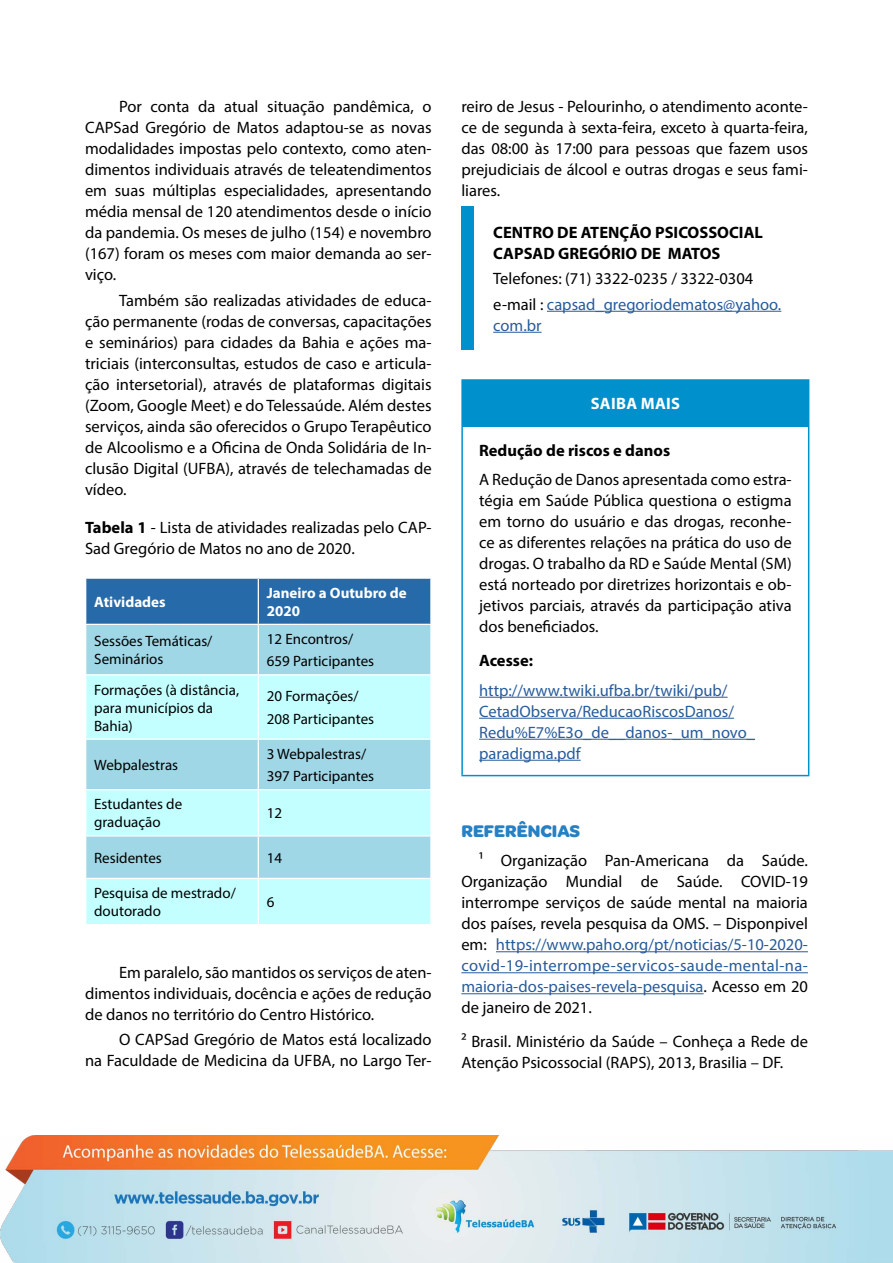
<style>
.page{position:relative;width:893px;height:1263px;background:#fff}
.page>*{position:absolute;margin:0;border:0;box-sizing:border-box;transform-origin:0 0}
.t1{font:700 18px "Omnes";color:#2581c4}
.t2{font:16.5px/21px "Myriad Pro";color:#000;text-align:justify}
.t3{font:16.5px/21px "Myriad Pro";color:#275b9b}
.t4{font:700 16.5px/21px "Myriad Pro";color:#000}
.t5{font:700 16.5px "Myriad Pro";letter-spacing:.02em;color:#fff}
.t6{font:15px/18px "Myriad Pro";color:#000}
.t7{font:700 15px/18px "Myriad Pro";color:#fff}
.s1{font-weight:700}
.s2{color:#275b9b}
</style>
<div class="page">
<div style="left:86px;top:579px;width:344px;height:45px;background:#266aa9"></div>
<div style="left:86px;top:625px;width:344px;height:164px;background:#9fd7e6"></div>
<div style="left:86px;top:675px;width:344px;height:63px;background:#c3ffff"></div>
<svg style="left:86px;top:790px;width:344px;height:134px;background:#b8f2f7"></svg>
<hr style="left:258px;top:579px;width:1px;height:45px;background:#fff">
<hr style="left:258px;top:625px;width:1px;height:49px;background:#fff">
<hr style="left:85px;top:674px;width:173px;height:1px;background:#fff">
<hr style="left:258px;top:674px;width:174px;height:1px;background:#fff">
<hr style="left:258px;top:675px;width:1px;height:63px;background:#fff">
<hr style="left:85px;top:738px;width:173px;height:2px;background:#fff">
<hr style="left:258px;top:738px;width:174px;height:2px;background:#fff">
<hr style="left:258px;top:740px;width:1px;height:49px;background:#fff">
<hr style="left:258px;top:790px;width:1px;height:45px;background:#fff">
<hr style="left:85px;top:835px;width:173px;height:1px;background:#fff">
<hr style="left:258px;top:835px;width:174px;height:1px;background:#fff">
<hr style="left:258px;top:836px;width:1px;height:42px;background:#fff">
<hr style="left:85px;top:878px;width:173px;height:1px;background:#fff">
<hr style="left:258px;top:878px;width:174px;height:1px;background:#fff">
<hr style="left:258px;top:879px;width:1px;height:45px;background:#fff">
<img style="left:0;top:1135px;width:893px;height:128px">
<hr style="left:496px;top:951px;width:312px;height:1px;background:#275b9b">
<hr style="left:461px;top:972px;width:347px;height:1px;background:#275b9b">
<hr style="left:461px;top:993px;width:243px;height:1px;background:#275b9b">
<div style="left:461px;top:207px;width:13px;height:143px;background:#0091cd"></div>
<hr style="left:547px;top:311px;width:234px;height:1px;background:#275b9b">
<hr style="left:493px;top:332px;width:49px;height:1px;background:#275b9b">
<div style="left:462px;top:380px;width:347px;height:46px;background:#0091cd"></div>
<hr style="left:461px;top:379px;width:348px;height:2px;background:#0091cd">
<hr style="left:461px;top:381px;width:2px;height:45px;background:#0091cd">
<hr style="left:461px;top:426px;width:2px;height:349px;background:#0091cd">
<hr style="left:808px;top:426px;width:1px;height:349px;background:#0091cd">
<hr style="left:461px;top:775px;width:348px;height:1px;background:#0091cd">
<hr style="left:479px;top:697px;width:249px;height:1px;background:#275b9b">
<hr style="left:479px;top:718px;width:255px;height:1px;background:#275b9b">
<hr style="left:479px;top:739px;width:276px;height:1px;background:#275b9b">
<hr style="left:479px;top:760px;width:102px;height:1px;background:#275b9b">
<p class="t2" style="left:85px;top:96px;width:348px;text-indent:34px">Por conta da atual situação pandêmica, o CAPSad Gregório de Matos adaptou-se as novas modalidades impostas pelo contexto, como aten&shy;dimentos individuais através de teleatendimentos em suas múltiplas especialidades, apresentando média mensal de 120 atendimentos desde o início da pandemia. Os meses de julho (154) e novembro (167) foram os meses com maior demanda ao ser&shy;viço.</p>
<p class="t2" style="left:85px;top:289px;width:348px;text-indent:34px">Também são realizadas atividades de educa&shy;ção permanente (rodas de conversas, capacitações e seminários) para cidades da Bahia e ações ma&shy;triciais (interconsultas, estudos de caso e articula&shy;ção intersetorial), através de plataformas digitais (Zoom, Google Meet) e do Telessaúde. Além destes serviços, ainda são oferecidos o Grupo Terapêutico de Alcoolismo e a Oficina de Onda Solidária de In&shy;clusão Digital (UFBA), através de telechamadas de vídeo.</p>
<p class="t2" style="left:85px;top:516px;width:348px"><span class="s1">Tabela 1</span> - Lista de atividades realizadas pelo CAP-<br>Sad Gregório de Matos no ano de 2020.</p>
<p class="t7" style="left:94px;top:592px;width:73px">Atividades</p>
<p class="t7" style="left:267px;top:583px;width:141px">Janeiro a Outubro de<br>2020</p>
<p class="t6" style="left:94px;top:632px;width:120px">Sessões Temáticas/<br>Seminários</p>
<p class="t6" style="left:267px;top:628px;width:109px;line-height:22.2px">12 Encontros/<br>659 Participantes</p>
<p class="t6" style="left:94px;top:680px;width:146px">Formações (à distância, para municípios da<br>Bahia)</p>
<p class="t6" style="left:267px;top:685px;width:109px;line-height:22.2px">20 Formações/<br>208 Participantes</p>
<p class="t6" style="left:94px;top:756px;width:85px">Webpalestras</p>
<p class="t6" style="left:267px;top:742px;width:109px;line-height:22.2px">3 Webpalestras/<br>397 Participantes</p>
<p class="t6" style="left:94px;top:795px;width:89px">Estudantes de graduação</p>
<p class="t6" style="left:267px;top:804px;width:17px">12</p>
<p class="t6" style="left:94px;top:848px;width:69px">Residentes</p>
<p class="t6" style="left:267px;top:848px;width:17px">14</p>
<p class="t6" style="left:94px;top:884px;width:143px">Pesquisa de mestrado/ doutorado</p>
<p class="t6" style="left:267px;top:893px;width:9px">6</p>
<p class="t2" style="left:85px;top:962px;width:348px;text-indent:34px">Em paralelo, são mantidos os serviços de aten&shy;dimentos individuais, docência e ações de redução de danos no território do Centro Histórico.</p>
<p class="t2" style="left:85px;top:1029px;width:348px;text-align:right">O CAPSad Gregório de Matos está localizado<br>na Faculdade de Medicina da UFBA, no Largo Ter-</p>
<p class="t2" style="left:461px;top:96px;width:348px">reiro de Jesus - Pelourinho, o atendimento aconte&shy;ce de segunda à sexta-feira, exceto à quarta-feira, das 08:00 às 17:00 para pessoas que fazem usos prejudiciais de álcool e outras drogas e seus fami&shy;liares.</p>
<p class="t4" style="left:493px;top:221px;width:271px">CENTRO DE ATENÇÃO PSICOSSOCIAL<br>CAPSAD GREGÓRIO DE MATOS</p>
<p class="t2" style="left:493px;top:266px;width:290px;line-height:25.2px">Telefones: (71) 3322-0235 / 3322-0304 e-mail : <span class="s2">capsad_gregoriodematos@yahoo.</span></p>
<p class="t3" style="left:493px;top:314px;width:50px">com.br</p>
<p class="t5" style="left:591px;top:393px;width:91px">SAIBA MAIS</p>
<p class="t4" style="left:479px;top:439px;width:193px">Redução de riscos e danos</p>
<p class="t2" style="left:479px;top:469px;width:314px">A Redução de Danos apresentada como estra&shy;tégia em Saúde Pública questiona o estigma em torno do usuário e das drogas, reconhe&shy;ce as diferentes relações na prática do uso de drogas. O trabalho da RD e Saúde Mental (SM) está norteado por diretrizes horizontais e ob&shy;jetivos parciais, através da participação ativa dos beneficiados.</p>
<p class="t4" style="left:479px;top:649px;width:55px">Acesse:</p>
<p class="t3" style="left:479px;top:679px;width:277px">http://www.twiki.ufba.br/twiki/pub/<br>CetadObserva/ReducaoRiscosDanos/<br>Redu%E7%E3o_de__danos-_um_novo_ paradigma.pdf</p>
<p class="t1" style="left:461px;top:818px;width:120px">REFERÊNCIAS</p>
<p class="t2" style="left:461px;top:850px;width:348px;text-indent:18px">¹ Organização Pan-Americana da Saúde.<br>Organização Mundial de Saúde. COVID-19 interrompe serviços de saúde mental na maioria dos países, revela pesquisa da OMS. – Disponpivel em: <span class="s2">https://www.paho.org/pt/noticias/5-10-2020- covid-19-interrompe-servicos-saude-mental-na&shy;maioria-dos-paises-revela-pesquisa</span>. Acesso em 20 de janeiro de 2021.</p>
<p class="t2" style="left:461px;top:1031px;width:348px">² Brasil. Ministério da Saúde – Conheça a Rede de<br>Atenção Psicossocial (RAPS), 2013, Brasilia – DF.</p>
</div>
